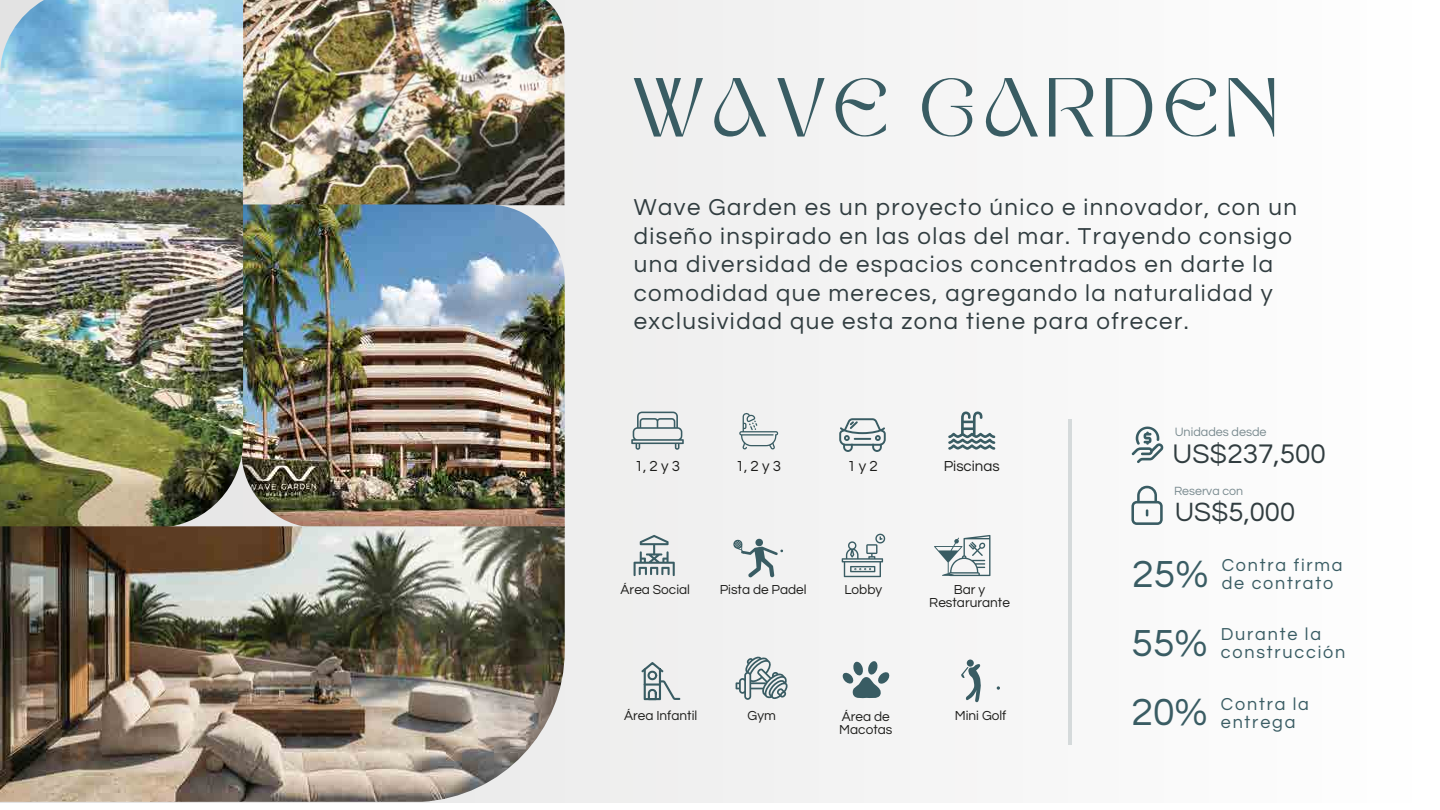
<style>
.page{position:relative;width:1440px;height:810px;background:#fff}
.page>*{position:absolute;margin:0;border:0;box-sizing:border-box;transform-origin:0 0}
.t1{font:78px "KENAO";letter-spacing:.06em;color:#395c63}
.t2{font:28px "Questrial";color:#313d40}
.t3{font:27.5px "Questrial";color:#313d40}
.t4{font:24px/28.5px "Questrial";letter-spacing:.06em;color:#313d40}
.t5{font:18px/18px "Questrial";letter-spacing:.1em;color:#395c63}
.t6{font:15.1px "Questrial";color:#1d1d1b}
.t7{font:13.6px/12.9px "Questrial";color:#1d1d1b;text-align:center}
.t8{font:12.6px "Questrial";color:#7a8b90}
.t9{font:12.4px "Questrial";color:#7a8b90}
.s1{font-size:39.2px}
</style>
<div class="page">
<div style="left:0;top:0;width:1440px;height:802px;background:#f6f6f6"></div>
<img style="left:243px;top:0;width:321px;height:204px">
<img style="left:243px;top:204px;width:322px;height:322px">
<img style="left:0;top:0;width:243px;height:526px">
<img style="left:0;top:526px;width:565px;height:276px">
<svg style="left:634px;top:535px;width:41px;height:41px"></svg>
<svg style="left:934px;top:535px;width:56px;height:41px"></svg>
<svg style="left:631px;top:412px;width:53px;height:38px"></svg>
<svg style="left:739px;top:412px;width:39px;height:37px"></svg>
<svg style="left:839px;top:418px;width:47px;height:34px"></svg>
<svg style="left:948px;top:412px;width:47px;height:38px"></svg>
<svg style="left:641px;top:662px;width:39px;height:38px"></svg>
<svg style="left:736px;top:656px;width:52px;height:44px"></svg>
<svg style="left:997px;top:686px;width:3px;height:4px"></svg>
<svg style="left:961px;top:664px;width:20px;height:39px"></svg>
<div style="left:967px;top:660px;width:7px;height:7px;background:#395c63;border-radius:50%"></div>
<hr style="left:1068px;top:420px;width:3px;height:325px;background:#7a8b90">
<svg style="left:1132px;top:427px;width:31px;height:36px"></svg>
<svg style="left:1131px;top:486px;width:32px;height:39px"></svg>
<svg style="left:842px;top:534px;width:43px;height:43px"></svg>
<svg style="left:733px;top:539px;width:50px;height:38px"></svg>
<svg style="left:842px;top:661px;width:48px;height:37px"></svg>
<h1 class="t1" style="left:634px;top:63px;width:651px">WAVE GARDEN</h1>
<p class="t4" style="left:634px;top:194px;width:665px">Wave Garden es un proyecto único e innovador, con un diseño inspirado en las olas del mar. Trayendo consigo una diversidad de espacios concentrados en darte la comodidad que mereces, agregando la naturalidad y exclusividad que esta zona tiene para ofrecer.</p>
<p class="t6" style="left:635px;top:458px;width:47px">1,2y3</p>
<p class="t6" style="left:736px;top:458px;width:47px">1,2y3</p>
<p class="t6" style="left:847px;top:459px;width:32px">1y2</p>
<p class="t6" style="left:944px;top:458px;width:58px">Piscinas</p>
<p class="t7" style="left:621px;top:583px;width:71px">Área Social</p>
<p class="t7" style="left:720px;top:583px;width:88px">Pista de Padel</p>
<p class="t7" style="left:844px;top:583px;width:39px">Lobby</p>
<p class="t7" style="left:929px;top:584px;width:82px">Bar y<br>Restarurante</p>
<p class="t7" style="left:624px;top:710px;width:75px">Área Infantil</p>
<p class="t7" style="left:748px;top:710px;width:30px">Gym</p>
<p class="t7" style="left:839px;top:711px;width:55px;text-align:left">Área de<br>Macotas</p>
<p class="t7" style="left:955px;top:710px;width:53px">Mini Golf</p>
<p class="t8" style="left:1175px;top:426px;width:93px">Unidades desde</p>
<p class="t2" style="left:1173px;top:440px;width:155px">US$237,500</p>
<p class="t9" style="left:1174px;top:485px;width:71px">Reserva con</p>
<p class="t3" style="left:1175px;top:498px;width:122px">US$5,000</p>
<p class="t5" style="left:1222px;top:556px;width:122px;text-indent:-89px"><span class="s1">25%</span> Contra firma de contrato</p>
<p class="t5" style="left:1221px;top:626px;width:126px;text-indent:-89px"><span class="s1">55%</span> Durante la construcción</p>
<p class="t5" style="left:1221px;top:695px;width:90px;text-indent:-89px"><span class="s1">20%</span> Contra la entrega</p>
</div>
